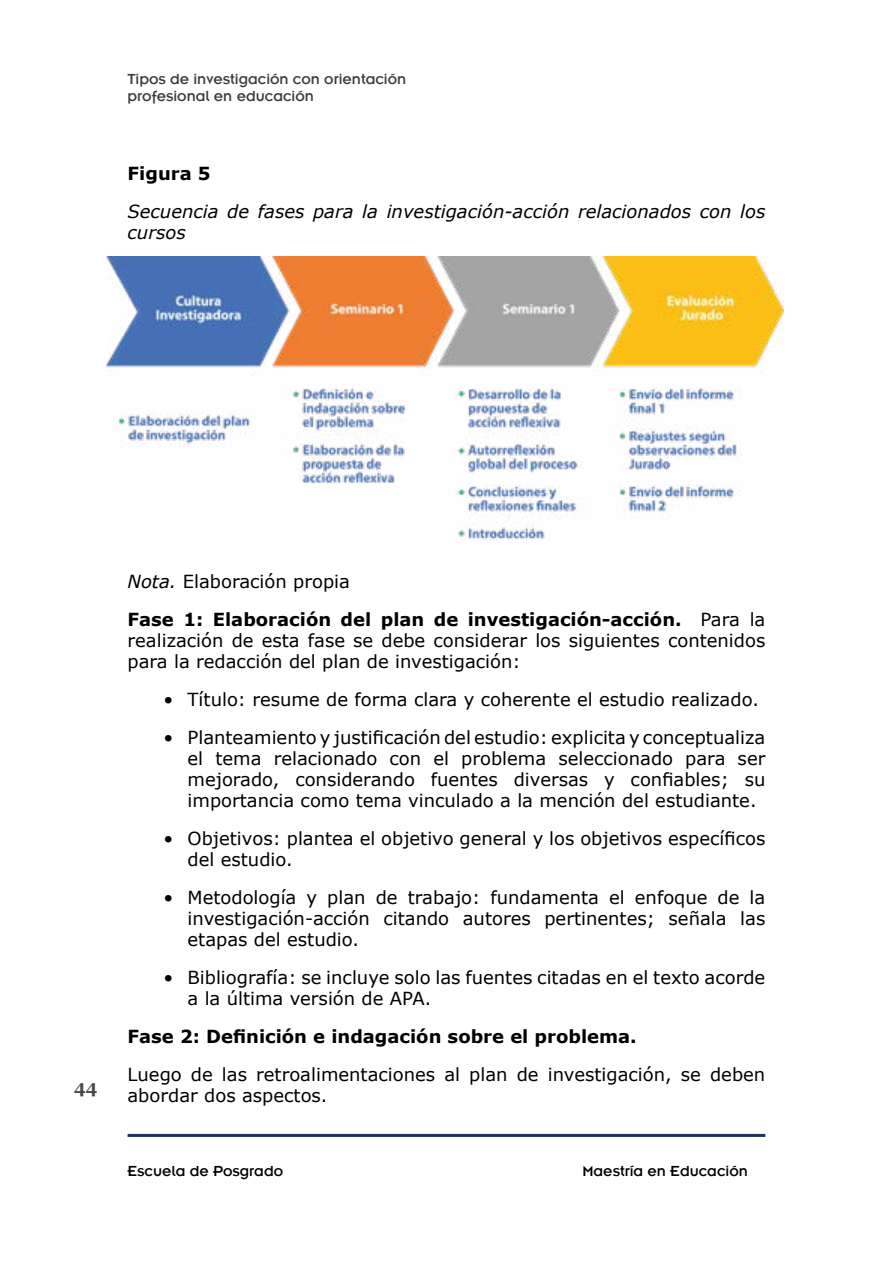
<style>
.page{position:relative;width:893px;height:1263px;background:#fff}
.page>*{position:absolute;margin:0;border:0;box-sizing:border-box;transform-origin:0 0}
.t1{font:18px/21px "Verdana";color:#000}
.t2{font:700 18px/38px "Verdana";color:#000}
.t3{font:italic 18px/21px "Verdana";color:#000}
.t4{font:700 18px "Georgia";color:#474746}
.t5{font:15px/17.5px "Emblem";color:#3c3c3b}
.t6{font:15px "Emblem";color:#000}
.s1{font-weight:400;font-style:italic}
.s2{font-weight:400}
</style>
<div class="page">
<hr style="left:128px;top:1134px;width:637px;height:3px;background:#23305b">
<img style="left:106px;top:256px;width:677px;height:284px">
<p class="t5" style="left:128px;top:70px;width:280px">Tipos de investigación con orientación profesional en educación</p>
<p class="t2" style="left:128px;top:154px;width:85px">Figura 5</p>
<p class="t3" style="left:128px;top:201px;width:639px">Secuencia de fases para la investigación-acción relacionados con los cursos</p>
<p class="t4" style="left:74px;top:1075px;width:25px">44</p>
<p class="t2" style="left:128px;top:562px;width:639px"><span class="s1">Nota.</span> <span class="s2">Elaboración propia<br></span>Fase 1: Elaboración del plan de investigación-acción. <span class="s2">Para la</span></p>
<p class="t1" style="left:128px;top:630px;width:639px">realización de esta fase se debe considerar los siguientes contenidos para la redacción del plan de investigación:</p>
<p class="t1" style="left:164px;top:689px;width:597px">• Título: resume de forma clara y coherente el estudio realizado.</p>
<p class="t1" style="left:188px;top:727px;width:579px;text-align:justify;text-indent:-24px">• Planteamiento y justificación del estudio: explicita y conceptualiza el tema relacionado con el problema seleccionado para ser mejorado, considerando fuentes diversas y confiables; su importancia como tema vinculado a la mención del estudiante.</p>
<p class="t1" style="left:188px;top:828px;width:579px;text-indent:-24px">• Objetivos: plantea el objetivo general y los objetivos específicos del estudio.</p>
<p class="t1" style="left:188px;top:887px;width:579px;text-align:justify;text-indent:-24px">• Metodología y plan de trabajo: fundamenta el enfoque de la investigación-acción citando autores pertinentes; señala las etapas del estudio.</p>
<p class="t1" style="left:187px;top:967px;width:579px;text-indent:-24px">• Bibliografía: se incluye solo las fuentes citadas en el texto acorde a la última versión de APA.</p>
<p class="t2" style="left:128px;top:1017px;width:511px">Fase 2: Definición e indagación sobre el problema.</p>
<p class="t1" style="left:127px;top:1064px;width:639px">Luego de las retroalimentaciones al plan de investigación, se deben abordar dos aspectos.</p>
<p class="t6" style="left:128px;top:1163px;width:157px">Escuela de Posgrado</p>
<p class="t6" style="left:582px;top:1163px;width:167px">Maestría en Educación</p>
</div>
